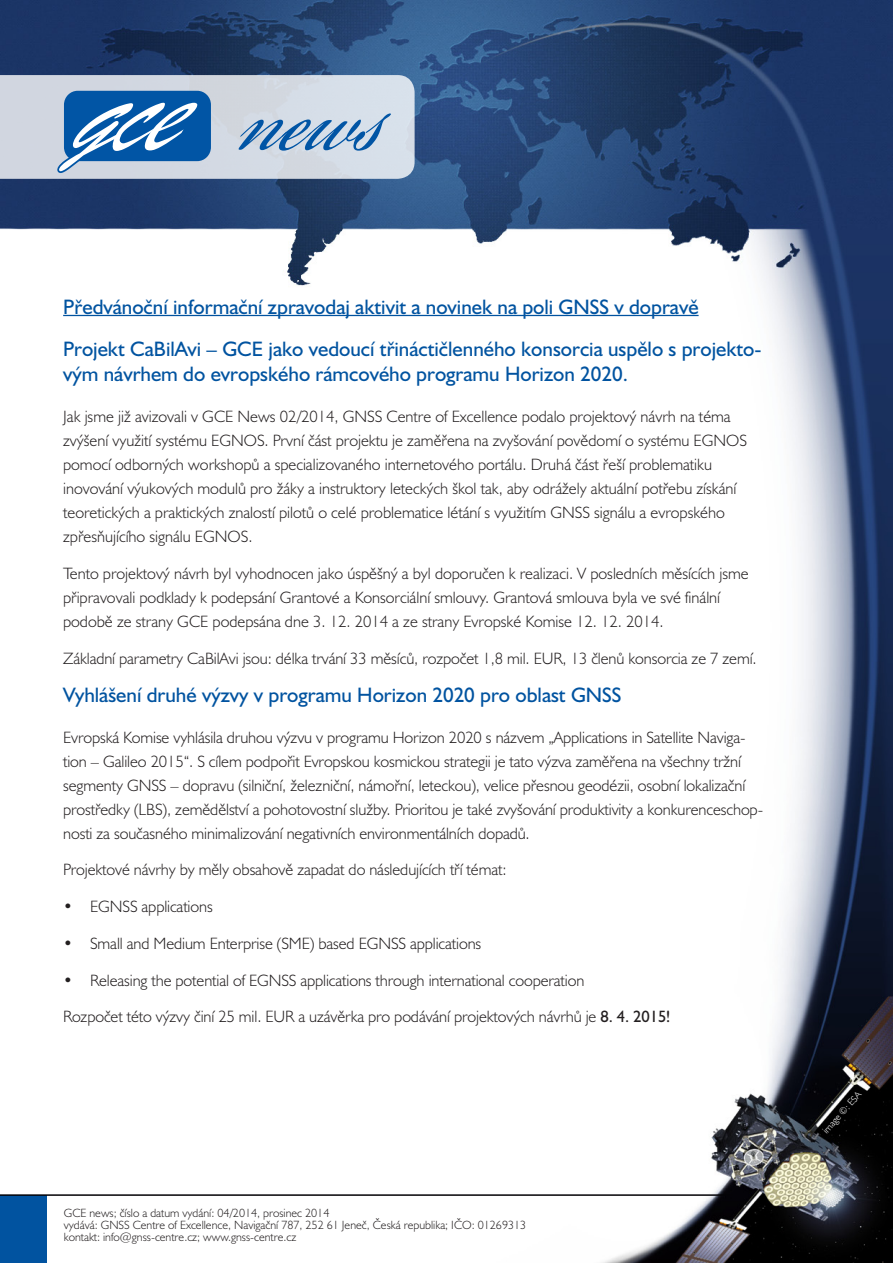
<style>
.page{position:relative;width:893px;height:1263px;background:#fff}
.page>*{position:absolute;margin:0;border:0;box-sizing:border-box;transform-origin:0 0}
.Nadpis{font:21px/25.2px "Humanist 521 AT";color:#0153a0}
.Text{font:16.5px/24px "Humanist 521 AT Light";letter-spacing:-.005em;color:#231f20}
.Zapati{font:12px/12px "Humanist 521 AT Light";color:#231f20}
.Zapati-2{font:9.75px "Humanist 521 AT Light";color:#fff}
.s1{font-family:"Humanist 521 AT"}
</style>
<div class="page">
<img style="left:0;top:0;width:893px;height:1263px">
<div style="left:0;top:1195px;width:47px;height:68px;background:#0153a0"></div>
<hr style="left:0;top:1194px;width:732px;height:2px;background:#040307">
<svg style="left:0;top:75px;width:415px;height:104px;background:#a5bdd6"></svg>
<hr style="left:63px;top:315px;width:636px;height:1px;background:#0153a0">
<p class="Nadpis" style="left:63px;top:294px;width:637px">Předvánoční informační zpravodaj aktivit a novinek na poli GNSS v dopravě</p>
<p class="Nadpis" style="left:63px;top:336px;width:700px">Projekt CaBilAvi – GCE jako vedoucí třináctičlenného konsorcia uspělo s projekto&shy;vým návrhem do evropského rámcového programu Horizon 2020.</p>
<p class="Text" style="left:63px;top:404px;width:685px">Jak jsme již avizovali v GCE News 02/2014, GNSS Centre of Excellence podalo projektový návrh na téma zvýšení využití systému EGNOS. První část projektu je zaměřena na zvyšování povědomí o systému EGNOS pomocí odborných workshopů a specializovaného internetového portálu. Druhá část řeší problematiku inovování výukových modulů pro žáky a instruktory leteckých škol tak, aby odrážely aktuální potřebu získání teoretických a praktických znalostí pilotů o celé problematice létání s využitím GNSS signálu a evropského zpřesňujícího signálu EGNOS.</p>
<p class="Text" style="left:63px;top:561px;width:687px">Tento projektový návrh byl vyhodnocen jako úspěšný a byl doporučen k realizaci. V posledních měsících jsme připravovali podklady k podepsání Grantové a Konsorciální smlouvy. Grantová smlouva byla ve své finální podobě ze strany GCE podepsána dne 3. 12. 2014 a ze strany Evropské Komise 12. 12. 2014.</p>
<p class="Text" style="left:63px;top:646px;width:695px">Základní parametry CaBilAvi jsou: délka trvání 33 měsíců, rozpočet 1,8 mil. EUR, 13 členů konsorcia ze 7 zemí.</p>
<p class="Nadpis" style="left:63px;top:682px;width:560px">Vyhlášení druhé výzvy v programu Horizon 2020 pro oblast GNSS</p>
<p class="Text" style="left:63px;top:725px;width:701px">Evropská Komise vyhlásila druhou výzvu v programu Horizon 2020 s názvem „Applications in Satellite Naviga&shy;tion – Galileo 2015“. S cílem podpořit Evropskou kosmickou strategii je tato výzva zaměřena na všechny tržní segmenty GNSS – dopravu (silniční, železniční, námořní, leteckou), velice přesnou geodézii, osobní lokalizační prostředky (LBS), zemědělství a pohotovostní služby. Prioritou je také zvyšování produktivity a konkurenceschop&shy;nosti za současného minimalizování negativních environmentálních dopadů.</p>
<p class="Text" style="left:63px;top:858px;width:445px">Projektové návrhy by měly obsahově zapadat do následujících tří témat:</p>
<p class="Text" style="left:63px;top:894px;width:151px">• EGNSS applications</p>
<p class="Text" style="left:63px;top:931px;width:420px">• Small and Medium Enterprise (SME) based EGNSS applications</p>
<p class="Text" style="left:63px;top:968px;width:523px">• Releasing the potential of EGNSS applications through international cooperation</p>
<p class="Text" style="left:63px;top:1005px;width:609px">Rozpočet této výzvy činí 25 mil. EUR a uzávěrka pro podávání projektových návrhů je <span class="s1">8. 4. 2015!</span></p>
<p class="Zapati" style="left:64px;top:1207px;width:464px">GCE news; číslo a datum vydání: 04/2014, prosinec 2014<br>vydává: GNSS Centre of Excellence, Navigační 787 , 252 61 Jeneč, Česká republika; IČO: 01269313 kontakt: info@gnss-centre.cz; www.gnss-centre.cz</p>
<p class="Zapati-2" style="left:820px;top:1128px;width:54px;rotate:-48deg">image ©: ESA</p>
</div>
